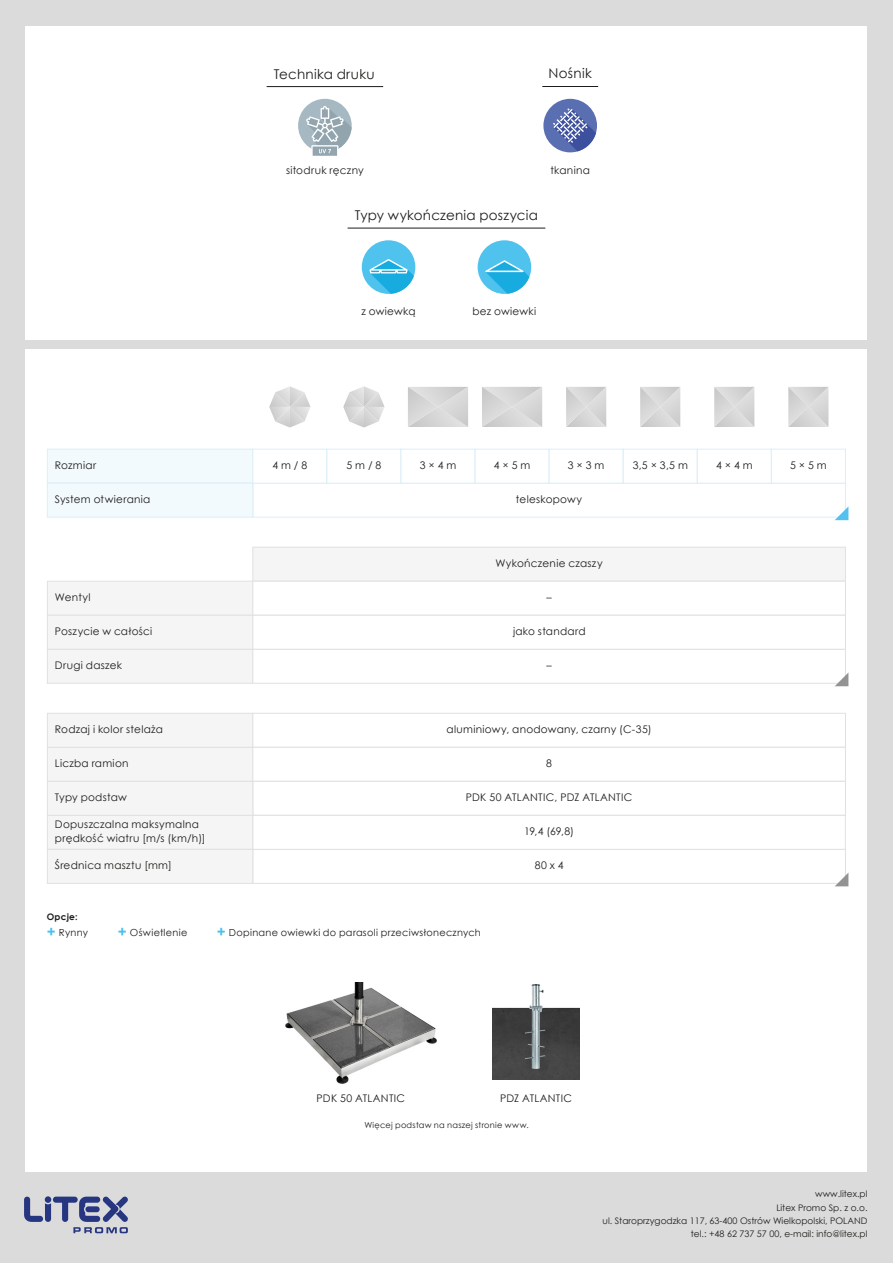
<style>
.page{position:relative;width:893px;height:1263px;background:#fff}
.page>*{position:absolute;margin:0;border:0;box-sizing:border-box;transform-origin:0 0}
.t1{font:13.5px "Century Gothic";letter-spacing:.02em;color:#1d1d1b}
.t2{font:10.5px/13.5px "Century Gothic";letter-spacing:.03em;color:#1d1d1b}
.t3{font:9.75px "Century Gothic";letter-spacing:.03em;color:#1d1d1b}
.t4{font:9px/13.4px "Century Gothic";color:#1d1d1b;text-align:right}
.t5{font:700 9px "Century Gothic";letter-spacing:.03em;color:#1d1d1b}
.t6{font:8.25px "Century Gothic";letter-spacing:.035em;color:#1d1d1b}
.s1{font-weight:700;font-size:15px;color:#4ac0ed}
</style>
<div class="page">
<div style="left:0;top:0;width:24px;height:1263px;background:#dbdbdb"></div>
<div style="left:867px;top:0;width:26px;height:1263px;background:#dbdbdb"></div>
<div style="left:0;top:1172px;width:893px;height:91px;background:#dbdbdb"></div>
<div style="left:0;top:0;width:893px;height:26px;background:#dbdbdb"></div>
<svg style="left:24px;top:1196px;width:104px;height:37px"></svg>
<div style="left:47px;top:649px;width:206px;height:35px;background:#f5f5f5;border:1px solid #e2e1e1"></div>
<div style="left:47px;top:449px;width:206px;height:34px;background:#f3fafe;border:1px solid #dbeff9"></div>
<svg style="left:478px;top:240px;width:53px;height:54px"></svg>
<svg style="left:362px;top:240px;width:53px;height:54px"></svg>
<div style="left:47px;top:483px;width:206px;height:34px;background:#f3fafe;border:1px solid #dbeff9"></div>
<div style="left:0;top:340px;width:893px;height:9px;background:#dbdbdb"></div>
<div style="left:47px;top:581px;width:206px;height:35px;background:#f5f5f5;border:1px solid #e2e1e1"></div>
<div style="left:252px;top:547px;width:594px;height:35px;background:#f5f5f5;border:1px solid #e2e1e1"></div>
<div style="left:47px;top:615px;width:206px;height:35px;background:#f5f5f5;border:1px solid #e2e1e1"></div>
<div style="left:47px;top:747px;width:206px;height:35px;background:#f5f5f5"></div>
<div style="left:47px;top:713px;width:206px;height:35px;background:#f5f5f5;border:1px solid #e2e1e1"></div>
<div style="left:252px;top:713px;width:594px;height:35px;background:#fff;border:1px solid #e2e1e1"></div>
<div style="left:252px;top:747px;width:594px;height:35px;background:#fff;border:1px solid #e2e1e1"></div>
<div style="left:252px;top:781px;width:594px;height:35px;background:#fff;border:1px solid #e2e1e1"></div>
<div style="left:252px;top:849px;width:594px;height:35px;background:#fff;border:1px solid #e2e1e1"></div>
<div style="left:47px;top:815px;width:206px;height:35px;background:#f5f5f5"></div>
<div style="left:47px;top:781px;width:206px;height:35px;background:#f5f5f5;border:1px solid #e2e1e1"></div>
<svg style="left:298px;top:99px;width:54px;height:57px"></svg>
<svg style="left:543px;top:99px;width:54px;height:53px"></svg>
<div style="left:47px;top:849px;width:206px;height:35px;background:#f5f5f5;border:1px solid #e2e1e1"></div>
<svg style="left:252px;top:814px;width:594px;height:36px"></svg>
<svg style="left:835px;top:872px;width:13px;height:14px"></svg>
<svg style="left:252px;top:580px;width:596px;height:106px"></svg>
<svg style="left:640px;top:387px;width:40px;height:40px;background:#d6d6d6"></svg>
<svg style="left:566px;top:387px;width:40px;height:40px;background:#d6d6d6"></svg>
<svg style="left:482px;top:387px;width:60px;height:40px;background:#d6d6d6"></svg>
<svg style="left:408px;top:387px;width:60px;height:40px;background:#d6d6d6"></svg>
<svg style="left:788px;top:387px;width:40px;height:40px;background:#d6d6d7"></svg>
<svg style="left:714px;top:387px;width:40px;height:40px;background:#d6d6d7"></svg>
<svg style="left:269px;top:386px;width:41px;height:41px"></svg>
<svg style="left:343px;top:386px;width:42px;height:41px"></svg>
<svg style="left:252px;top:448px;width:596px;height:72px"></svg>
<img style="left:285px;top:982px;width:152px;height:102px">
<img style="left:493px;top:984px;width:86px;height:95px">
<hr style="left:267px;top:86px;width:116px;height:1px;background:#1d1d1b">
<hr style="left:348px;top:228px;width:197px;height:1px;background:#1d1d1b">
<hr style="left:542px;top:86px;width:56px;height:1px;background:#1d1d1b">
<p class="t1" style="left:274px;top:64px;width:102px">Technika druku</p>
<p class="t1" style="left:549px;top:64px;width:45px">Nośnik</p>
<p class="t2" style="left:286px;top:163px;width:79px">sitodruk ręczny</p>
<p class="t2" style="left:550px;top:163px;width:41px">tkanina</p>
<p class="t1" style="left:355px;top:206px;width:185px">Typy wykończenia poszycia</p>
<p class="t2" style="left:361px;top:305px;width:56px">z owiewką</p>
<p class="t2" style="left:472px;top:305px;width:65px">bez owiewki</p>
<p class="t2" style="left:55px;top:458px;width:43px">Rozmiar</p>
<p class="t2" style="left:55px;top:492px;width:97px">System otwierania</p>
<p class="t2" style="left:516px;top:492px;width:68px">teleskopowy</p>
<p class="t2" style="left:272px;top:458px;width:36px">4 m / 8</p>
<p class="t2" style="left:347px;top:458px;width:36px">5 m / 8</p>
<p class="t2" style="left:420px;top:458px;width:38px">3 × 4 m</p>
<p class="t2" style="left:494px;top:458px;width:38px">4 × 5 m</p>
<p class="t2" style="left:568px;top:458px;width:38px">3 × 3 m</p>
<p class="t2" style="left:633px;top:458px;width:57px">3,5 × 3,5 m</p>
<p class="t2" style="left:716px;top:458px;width:38px">4 × 4 m</p>
<p class="t2" style="left:790px;top:458px;width:38px">5 × 5 m</p>
<p class="t2" style="left:55px;top:590px;width:37px">Wentyl</p>
<p class="t2" style="left:55px;top:624px;width:99px">Poszycie w całości</p>
<p class="t2" style="left:55px;top:658px;width:69px">Drugi daszek</p>
<p class="t2" style="left:55px;top:722px;width:110px">Rodzaj i kolor stelaża</p>
<p class="t2" style="left:55px;top:756px;width:75px">Liczba ramion</p>
<p class="t2" style="left:55px;top:790px;width:74px">Typy podstaw</p>
<p class="t2" style="left:55px;top:818px;width:152px">Dopuszczalna maksymalna prędkość wiatru [m/s (km/h)]</p>
<p class="t2" style="left:55px;top:858px;width:118px">Średnica masztu [mm]</p>
<p class="t2" style="left:496px;top:557px;width:109px">Wykończenie czaszy</p>
<p class="t2" style="left:546px;top:590px;width:7px">–</p>
<p class="t2" style="left:513px;top:624px;width:74px">jako standard</p>
<p class="t2" style="left:546px;top:658px;width:7px">–</p>
<p class="t2" style="left:446px;top:722px;width:207px">aluminiowy, anodowany, czarny (C-35)</p>
<p class="t2" style="left:546px;top:756px;width:7px">8</p>
<p class="t2" style="left:466px;top:790px;width:168px">PDK 50 ATLANTIC, PDZ ATLANTIC</p>
<p class="t2" style="left:524px;top:824px;width:52px">19,4 (69,8)</p>
<p class="t2" style="left:535px;top:858px;width:30px">80 x 4</p>
<p class="t5" style="left:47px;top:910px;width:32px">Opcje:</p>
<p class="t3" style="left:47px;top:925px;width:43px"><span class="s1">+</span> Rynny</p>
<p class="t3" style="left:118px;top:925px;width:71px"><span class="s1">+</span> Oświetlenie</p>
<p class="t3" style="left:217px;top:925px;width:265px"><span class="s1">+</span> Dopinane owiewki do parasoli przeciwsłonecznych</p>
<p class="t2" style="left:317px;top:1091px;width:90px">PDK 50 ATLANTIC</p>
<p class="t2" style="left:500px;top:1091px;width:74px">PDZ ATLANTIC</p>
<p class="t6" style="left:364px;top:1119px;width:166px">Więcej podstaw na naszej stronie www.</p>
<p class="t4" style="left:603px;top:1187px;width:266px">www.litex.pl<br>Litex Promo Sp. z o.o.<br>ul. Staroprzygodzka 117, 63-400 Ostrów Wielkopolski, POLAND tel.: +48 62 737 57 00, e-mail: info@litex.pl</p>
</div>
